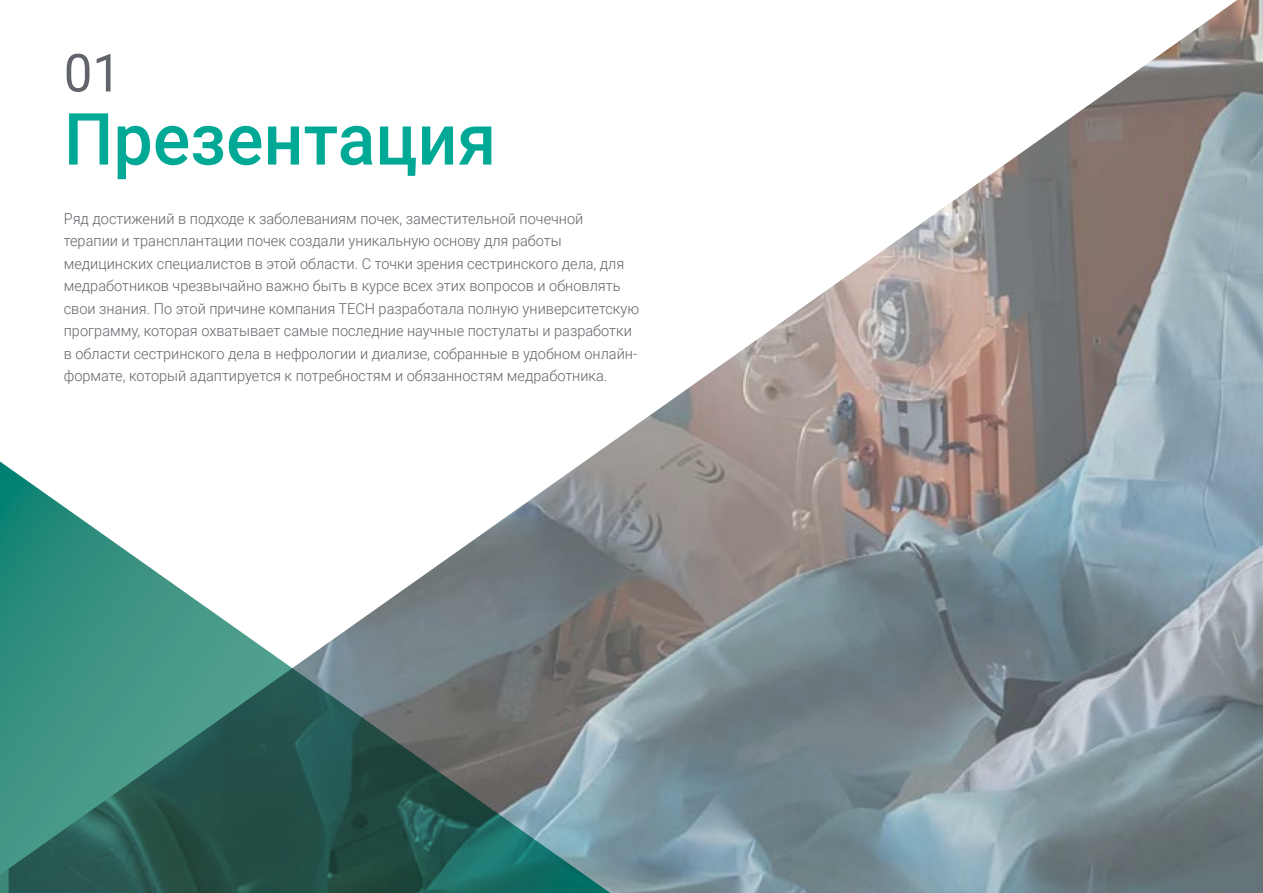
<style>
.page{position:relative;width:1263px;height:893px;background:#fff}
.page>*{position:absolute;margin:0;border:0;box-sizing:border-box;transform-origin:0 0}
.t1{font:500 72px "Roboto";color:#00a996}
.t2{font:52.5px "Roboto";color:#61646a}
.t3{font:300 15px/22.5px "Roboto";color:#61646a}
</style>
<div class="page">
<img style="left:607px;top:0;width:656px;height:893px">
<svg style="left:0;top:446px;width:640px;height:447px"></svg>
<h2 class="t2" style="left:64px;top:36px;width:59px">01</h2>
<h1 class="t1" style="left:64px;top:89px;width:434px">Презентация</h1>
<p class="t3" style="left:64px;top:207px;width:577px">Ряд достижений в подходе к заболеваниям почек, заместительной почечной терапии и трансплантации почек создали уникальную основу для работы медицинских специалистов в этой области. С точки зрения сестринского дела, для медработников чрезвычайно важно быть в курсе всех этих вопросов и обновлять свои знания. По этой причине компания TECH разработала полную университетскую программу, которая охватывает самые последние научные постулаты и разработки в области сестринского дела в нефрологии и диализе, собранные в удобном онлайн&shy;формате, который адаптируется к потребностям и обязанностям медработника.</p>
</div>
